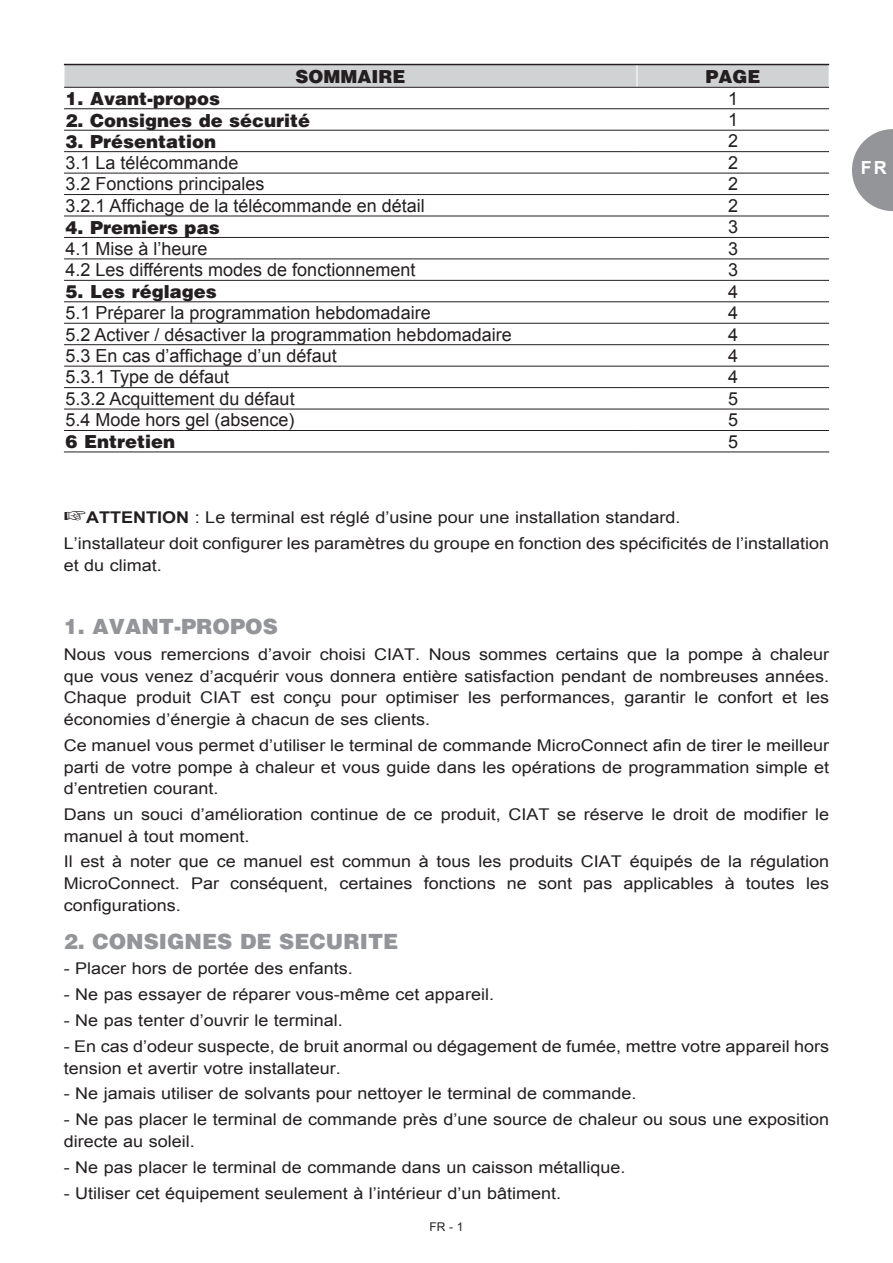
<style>
.page{position:relative;width:893px;height:1263px;background:#fff}
.page>*{position:absolute;margin:0;border:0;box-sizing:border-box;transform-origin:0 0}
.t1{font:900 21px "Helvetica";color:#939598}
.t2{font:18px "Arial";color:#231f20}
.t3{font:900 18px "Helvetica";color:#231f20}
.t4{font:700 18px "Arial";color:#fff}
.t5{font:16.2px/21.6px "Arial";color:#231f20;scale:1.11 1}
.t6{font:12px "Arial";color:#231f20}
.s1{font-weight:700}
</style>
<div class="page">
<svg style="left:852px;top:129px;width:41px;height:83px"></svg>
<hr style="left:64px;top:64px;width:573px;height:1px;background:#231f20">
<hr style="left:637px;top:64px;width:192px;height:1px;background:#231f20">
<svg style="left:64px;top:65px;width:766px;height:387px"></svg>
<hr style="left:64px;top:87px;width:573px;height:1px;background:#231f20">
<hr style="left:637px;top:87px;width:192px;height:1px;background:#231f20">
<hr style="left:64px;top:108px;width:573px;height:1px;background:#231f20">
<hr style="left:637px;top:108px;width:192px;height:1px;background:#231f20">
<hr style="left:64px;top:130px;width:573px;height:1px;background:#231f20">
<hr style="left:637px;top:130px;width:192px;height:1px;background:#231f20">
<hr style="left:64px;top:151px;width:573px;height:1px;background:#231f20">
<hr style="left:637px;top:151px;width:192px;height:1px;background:#231f20">
<hr style="left:64px;top:173px;width:573px;height:1px;background:#231f20">
<hr style="left:637px;top:173px;width:192px;height:1px;background:#231f20">
<hr style="left:64px;top:194px;width:573px;height:1px;background:#231f20">
<hr style="left:637px;top:194px;width:192px;height:1px;background:#231f20">
<hr style="left:64px;top:216px;width:573px;height:1px;background:#231f20">
<hr style="left:637px;top:216px;width:192px;height:1px;background:#231f20">
<hr style="left:64px;top:237px;width:573px;height:1px;background:#231f20">
<hr style="left:637px;top:237px;width:192px;height:1px;background:#231f20">
<hr style="left:64px;top:259px;width:573px;height:1px;background:#231f20">
<hr style="left:637px;top:259px;width:192px;height:1px;background:#231f20">
<hr style="left:64px;top:280px;width:573px;height:1px;background:#231f20">
<hr style="left:637px;top:280px;width:192px;height:1px;background:#231f20">
<hr style="left:64px;top:302px;width:573px;height:1px;background:#231f20">
<hr style="left:637px;top:302px;width:192px;height:1px;background:#231f20">
<hr style="left:64px;top:323px;width:573px;height:1px;background:#231f20">
<hr style="left:637px;top:323px;width:192px;height:1px;background:#231f20">
<hr style="left:64px;top:344px;width:573px;height:1px;background:#231f20">
<hr style="left:637px;top:344px;width:192px;height:1px;background:#231f20">
<hr style="left:64px;top:366px;width:573px;height:1px;background:#231f20">
<hr style="left:637px;top:366px;width:192px;height:1px;background:#231f20">
<hr style="left:64px;top:387px;width:573px;height:1px;background:#231f20">
<hr style="left:637px;top:387px;width:192px;height:1px;background:#231f20">
<hr style="left:64px;top:409px;width:573px;height:1px;background:#231f20">
<hr style="left:637px;top:409px;width:192px;height:1px;background:#231f20">
<hr style="left:64px;top:430px;width:573px;height:1px;background:#231f20">
<hr style="left:637px;top:430px;width:192px;height:1px;background:#231f20">
<hr style="left:64px;top:452px;width:573px;height:1px;background:#231f20">
<hr style="left:637px;top:452px;width:192px;height:1px;background:#231f20">
<p class="t3" style="left:295px;top:65px;width:111px">SOMMAIRE</p>
<p class="t3" style="left:705px;top:65px;width:56px">PAGE</p>
<p class="t3" style="left:65px;top:87px;width:156px">1. Avant-propos</p>
<p class="t2" style="left:728px;top:86px;width:12px">1</p>
<p class="t3" style="left:65px;top:108px;width:246px">2. Consignes de sécurité</p>
<p class="t2" style="left:728px;top:108px;width:12px">1</p>
<p class="t3" style="left:65px;top:130px;width:152px">3. Présentation</p>
<p class="t2" style="left:728px;top:129px;width:12px">2</p>
<p class="t2" style="left:65px;top:151px;width:175px">3.1 La télécommande</p>
<p class="t2" style="left:728px;top:151px;width:12px">2</p>
<p class="t2" style="left:65px;top:172px;width:201px">3.2 Fonctions principales</p>
<p class="t2" style="left:728px;top:172px;width:12px">2</p>
<p class="t2" style="left:65px;top:194px;width:361px">3.2.1 Affichage de la télécommande en détail</p>
<p class="t2" style="left:728px;top:194px;width:12px">2</p>
<p class="t3" style="left:65px;top:216px;width:156px">4. Premiers pas</p>
<p class="t2" style="left:728px;top:215px;width:12px">3</p>
<p class="t2" style="left:65px;top:237px;width:144px">4.1 Mise à l’heure</p>
<p class="t2" style="left:728px;top:237px;width:12px">3</p>
<p class="t2" style="left:65px;top:258px;width:351px">4.2 Les différents modes de fonctionnement</p>
<p class="t2" style="left:728px;top:258px;width:12px">3</p>
<p class="t3" style="left:65px;top:280px;width:153px">5. Les réglages</p>
<p class="t2" style="left:728px;top:279px;width:12px">4</p>
<p class="t2" style="left:65px;top:301px;width:367px">5.1 Préparer la programmation hebdomadaire</p>
<p class="t2" style="left:728px;top:301px;width:12px">4</p>
<p class="t2" style="left:65px;top:322px;width:448px">5.2 Activer / désactiver la programmation hebdomadaire</p>
<p class="t2" style="left:728px;top:322px;width:12px">4</p>
<p class="t2" style="left:65px;top:344px;width:273px">5.3 En cas d’affichage d’un défaut</p>
<p class="t2" style="left:728px;top:344px;width:12px">4</p>
<p class="t2" style="left:65px;top:365px;width:165px">5.3.1 Type de défaut</p>
<p class="t2" style="left:728px;top:365px;width:12px">4</p>
<p class="t2" style="left:65px;top:387px;width:231px">5.3.2 Acquittement du défaut</p>
<p class="t2" style="left:728px;top:387px;width:12px">5</p>
<p class="t2" style="left:65px;top:408px;width:231px">5.4 Mode hors gel (absence)</p>
<p class="t2" style="left:728px;top:408px;width:12px">5</p>
<p class="t3" style="left:65px;top:430px;width:111px">6 Entretien</p>
<p class="t2" style="left:728px;top:430px;width:12px">5</p>
<p class="t5" style="left:64px;top:505px;width:691px;line-height:25.8px;text-indent:23px"><span class="s1">ATTENTION</span> : Le terminal est réglé d’usine pour une installation standard.<br>L’installateur doit configurer les paramètres du groupe en fonction des spécificités de l’installation</p>
<p class="t5" style="left:64px;top:554px;width:90px">et du climat.</p>
<p class="t1" style="left:64px;top:613px;width:216px">1. AVANT-PROPOS</p>
<p class="t5" style="left:64px;top:644px;width:691px;text-align:justify">Nous vous remercions d’avoir choisi CIAT. Nous sommes certains que la pompe à chaleur que vous venez d’acquérir vous donnera entière satisfaction pendant de nombreuses années.<br>Chaque produit CIAT est conçu pour optimiser les performances, garantir le confort et les économies d’énergie à chacun de ses clients.</p>
<p class="t5" style="left:64px;top:734px;width:691px;text-align:justify">Ce manuel vous permet d’utiliser le terminal de commande MicroConnect afin de tirer le meilleur parti de votre pompe à chaleur et vous guide dans les opérations de programmation simple et d’entretien courant.</p>
<p class="t5" style="left:64px;top:804px;width:691px">Dans un souci d’amélioration continue de ce produit, CIAT se réserve le droit de modifier le manuel à tout moment.</p>
<p class="t5" style="left:64px;top:851px;width:691px;text-align:justify">Il est à noter que ce manuel est commun à tous les produits CIAT équipés de la régulation MicroConnect. Par conséquent, certaines fonctions ne sont pas applicables à toutes les configurations.</p>
<p class="t1" style="left:64px;top:927px;width:336px">2. CONSIGNES DE SECURITE</p>
<p class="t5" style="left:64px;top:958px;width:262px">- Placer hors de portée des enfants.</p>
<p class="t5" style="left:64px;top:984px;width:389px">- Ne pas essayer de réparer vous-même cet appareil.</p>
<p class="t5" style="left:64px;top:1010px;width:253px">- Ne pas tenter d’ouvrir le terminal.</p>
<p class="t5" style="left:64px;top:1036px;width:691px">- En cas d’odeur suspecte, de bruit anormal ou dégagement de fumée, mettre votre appareil hors tension et avertir votre installateur.</p>
<p class="t5" style="left:64px;top:1083px;width:517px">- Ne jamais utiliser de solvants pour nettoyer le terminal de commande.</p>
<p class="t5" style="left:64px;top:1109px;width:691px">- Ne pas placer le terminal de commande près d’une source de chaleur ou sous une exposition directe au soleil.</p>
<p class="t5" style="left:64px;top:1156px;width:508px">- Ne pas placer le terminal de commande dans un caisson métallique.</p>
<p class="t5" style="left:64px;top:1182px;width:449px">- Utiliser cet équipement seulement à l’intérieur d’un bâtiment.</p>
<p class="t6" style="left:429px;top:1218px;width:36px">FR - 1</p>
<p class="t4" style="left:861px;top:155px;width:27px">FR</p>
</div>
